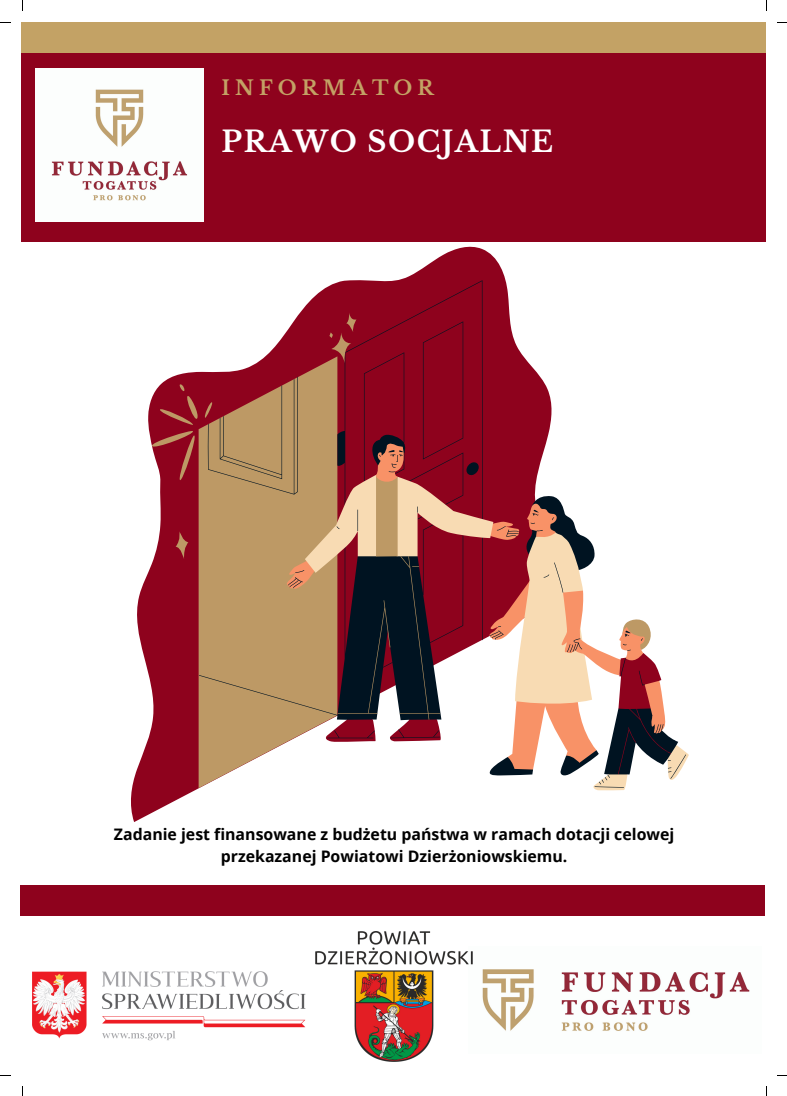
<style>
.page{position:relative;width:787px;height:1096px;background:#fff}
.page>*{position:absolute;margin:0;border:0;box-sizing:border-box;transform-origin:0 0}
.t1{font:700 28.75px "Libre Baskerville";letter-spacing:.05em;color:#fff}
.t2{font:700 20px "Libre Baskerville";letter-spacing:.25em;color:#c3a265}
.t3{font:700 15.88px/21.6px "Open Sans";color:#000;text-align:center}
</style>
<div class="page">
<div style="left:22px;top:53px;width:744px;height:188px;background:#8e021d"></div>
<div style="left:22px;top:23px;width:744px;height:30px;background:#c3a265"></div>
<div style="left:20px;top:885px;width:745px;height:29px;background:#8e021d"></div>
<img style="left:32px;top:971px;width:274px;height:70px">
<img style="left:482px;top:969px;width:268px;height:62px">
<img style="left:36px;top:69px;width:168px;height:153px">
<img style="left:315px;top:931px;width:158px;height:131px">
<svg style="left:131px;top:246px;width:375px;height:576px"></svg>
<svg style="left:199px;top:280px;width:311px;height:501px"></svg>
<svg style="left:150px;top:311px;width:402px;height:408px;background:#ab5752"></svg>
<svg style="left:375px;top:442px;width:177px;height:8px"></svg>
<svg style="left:288px;top:450px;width:398px;height:337px"></svg>
<p class="t2" style="left:222px;top:76px;width:214px">INFORMATOR</p>
<p class="t1" style="left:222px;top:124px;width:333px">PRAWO SOCJALNE</p>
<p class="t3" style="left:114px;top:823px;width:562px">Zadanie jest finansowane z budżetu państwa w ramach dotacji celowej przekazanej Powiatowi Dzierżoniowskiemu.</p>
</div>
